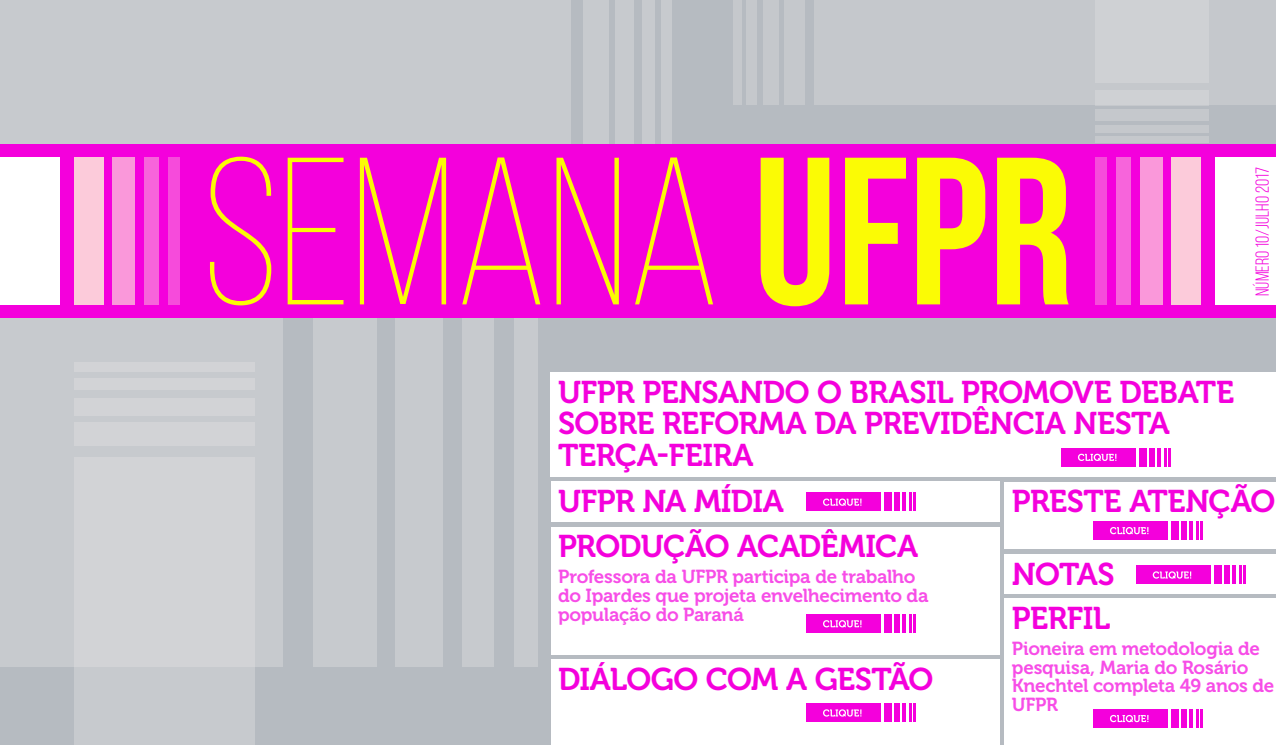
<style>
.page{position:relative;width:1276px;height:745px;background:#fff}
.page>*{position:absolute;margin:0;border:0;box-sizing:border-box;transform-origin:0 0}
.t1{font:300 209.38px "Bebas Neue";color:#fbfb05}
.t2{font:31.25px/31.2px "Museo 700";letter-spacing:-.02em;color:#f400dc}
.t3{font:18.75px/18.8px "Museo 700";letter-spacing:-.015em;color:#f74de7}
.t4{font:18.75px "Bebas Neue";color:#f400dc}
.s1{font-weight:700}
</style>
<div class="page">
<div style="left:0;top:0;width:1276px;height:744px;background:#b6bbc1"></div>
<div style="left:74px;top:457px;width:181px;height:287px;background:#c7cace"></div>
<div style="left:1095px;top:136px;width:114px;height:7px;background:#c5c8cc"></div>
<div style="left:1095px;top:125px;width:114px;height:8px;background:#c5c8cc"></div>
<div style="left:1095px;top:109px;width:114px;height:11px;background:#c5c8cc"></div>
<div style="left:514px;top:157px;width:24px;height:509px;background:#c7cace"></div>
<div style="left:462px;top:157px;width:31px;height:509px;background:#c7cace"></div>
<div style="left:396px;top:157px;width:47px;height:509px;background:#c7cace"></div>
<div style="left:314px;top:157px;width:63px;height:509px;background:#c7cace"></div>
<div style="left:0;top:157px;width:282px;height:509px;background:#c7cace"></div>
<div style="left:733px;top:0;width:8px;height:105px;background:#c5c8cc"></div>
<div style="left:746px;top:0;width:10px;height:105px;background:#c5c8cc"></div>
<div style="left:763px;top:0;width:16px;height:105px;background:#c5c8cc"></div>
<div style="left:784px;top:0;width:20px;height:105px;background:#c5c8cc"></div>
<div style="left:814px;top:0;width:462px;height:105px;background:#c5c8cc"></div>
<div style="left:661px;top:0;width:11px;height:180px;background:#c7cace"></div>
<div style="left:642px;top:0;width:13px;height:180px;background:#c7cace"></div>
<div style="left:615px;top:0;width:19px;height:180px;background:#c7cace"></div>
<div style="left:584px;top:0;width:25px;height:180px;background:#c7cace"></div>
<div style="left:0;top:0;width:571px;height:180px;background:#c7cace"></div>
<div style="left:0;top:144px;width:1276px;height:174px;background:#f400dc"></div>
<div style="left:551px;top:372px;width:725px;height:104px;background:#fff"></div>
<div style="left:1005px;top:598px;width:271px;height:146px;background:#fff"></div>
<div style="left:1005px;top:481px;width:271px;height:67px;background:#fff"></div>
<hr style="left:1195px;top:521px;width:3px;height:18px;background:#f400dc">
<hr style="left:1200px;top:521px;width:3px;height:18px;background:#f400dc">
<hr style="left:1189px;top:521px;width:4px;height:18px;background:#f400dc">
<div style="left:1181px;top:521px;width:6px;height:18px;background:#f400dc"></div>
<div style="left:1170px;top:521px;width:8px;height:18px;background:#f400dc"></div>
<div style="left:1093px;top:521px;width:74px;height:18px;background:#f400dc"></div>
<svg style="left:1110px;top:527px;width:38px;height:7px"></svg>
<div style="left:551px;top:526px;width:448px;height:128px;background:#fff"></div>
<hr style="left:909px;top:614px;width:3px;height:18px;background:#f400dc">
<hr style="left:913px;top:614px;width:3px;height:18px;background:#f400dc">
<hr style="left:902px;top:614px;width:4px;height:18px;background:#f400dc">
<div style="left:894px;top:614px;width:6px;height:18px;background:#f400dc"></div>
<div style="left:884px;top:614px;width:7px;height:18px;background:#f400dc"></div>
<div style="left:806px;top:614px;width:74px;height:18px;background:#f400dc"></div>
<svg style="left:823px;top:620px;width:38px;height:7px"></svg>
<hr style="left:1163px;top:447px;width:3px;height:19px;background:#f400dc">
<hr style="left:1168px;top:447px;width:3px;height:19px;background:#f400dc">
<hr style="left:1157px;top:447px;width:4px;height:19px;background:#f400dc">
<div style="left:1149px;top:447px;width:6px;height:19px;background:#f400dc"></div>
<div style="left:1138px;top:447px;width:8px;height:19px;background:#f400dc"></div>
<div style="left:1061px;top:447px;width:74px;height:19px;background:#f400dc"></div>
<svg style="left:1078px;top:453px;width:38px;height:8px"></svg>
<div style="left:551px;top:659px;width:448px;height:85px;background:#fff"></div>
<hr style="left:909px;top:703px;width:3px;height:18px;background:#f400dc">
<hr style="left:913px;top:703px;width:3px;height:18px;background:#f400dc">
<hr style="left:902px;top:703px;width:4px;height:18px;background:#f400dc">
<div style="left:894px;top:703px;width:6px;height:18px;background:#f400dc"></div>
<div style="left:884px;top:703px;width:7px;height:18px;background:#f400dc"></div>
<div style="left:806px;top:703px;width:74px;height:18px;background:#f400dc"></div>
<svg style="left:823px;top:709px;width:38px;height:7px"></svg>
<div style="left:551px;top:481px;width:448px;height:40px;background:#fff"></div>
<div style="left:1005px;top:553px;width:271px;height:40px;background:#fff"></div>
<hr style="left:909px;top:492px;width:3px;height:19px;background:#f400dc">
<hr style="left:913px;top:492px;width:3px;height:19px;background:#f400dc">
<hr style="left:902px;top:492px;width:4px;height:19px;background:#f400dc">
<div style="left:894px;top:492px;width:6px;height:19px;background:#f400dc"></div>
<div style="left:884px;top:492px;width:7px;height:19px;background:#f400dc"></div>
<div style="left:806px;top:492px;width:74px;height:19px;background:#f400dc"></div>
<svg style="left:823px;top:498px;width:38px;height:7px"></svg>
<hr style="left:1195px;top:708px;width:3px;height:19px;background:#f400dc">
<hr style="left:1200px;top:708px;width:3px;height:19px;background:#f400dc">
<hr style="left:1189px;top:708px;width:4px;height:19px;background:#f400dc">
<div style="left:1181px;top:708px;width:6px;height:19px;background:#f400dc"></div>
<div style="left:1170px;top:708px;width:8px;height:19px;background:#f400dc"></div>
<div style="left:1093px;top:708px;width:74px;height:19px;background:#f400dc"></div>
<svg style="left:1110px;top:714px;width:38px;height:7px"></svg>
<div style="left:168px;top:157px;width:11px;height:147px;background:#f64bdb"></div>
<div style="left:144px;top:157px;width:14px;height:147px;background:#f764db"></div>
<div style="left:112px;top:157px;width:23px;height:147px;background:#fa98da"></div>
<div style="left:74px;top:157px;width:30px;height:147px;background:#fccbda"></div>
<div style="left:0;top:157px;width:59px;height:147px;background:#fff"></div>
<div style="left:1095px;top:157px;width:11px;height:147px;background:#f64bdb"></div>
<div style="left:1116px;top:157px;width:15px;height:147px;background:#f764db"></div>
<div style="left:1140px;top:157px;width:22px;height:147px;background:#fa98da"></div>
<div style="left:1171px;top:157px;width:30px;height:147px;background:#fccbda"></div>
<div style="left:1215px;top:157px;width:61px;height:147px;background:#fff"></div>
<hr style="left:1238px;top:565px;width:3px;height:18px;background:#f400dc">
<hr style="left:1243px;top:565px;width:3px;height:18px;background:#f400dc">
<hr style="left:1232px;top:565px;width:4px;height:18px;background:#f400dc">
<div style="left:1223px;top:565px;width:6px;height:18px;background:#f400dc"></div>
<div style="left:1213px;top:565px;width:8px;height:18px;background:#f400dc"></div>
<div style="left:1136px;top:565px;width:74px;height:18px;background:#f400dc"></div>
<svg style="left:1152px;top:571px;width:39px;height:7px"></svg>
<h1 class="t1" style="left:202px;top:121px;width:872px">SEMANA <span class="s1">UFPR</span></h1>
<p class="t4" style="left:1252px;top:296px;width:131px;rotate:-90deg">Número 10/julho 2017</p>
<h2 class="t2" style="left:558px;top:377px;width:677px">UFPR PENSANDO O BRASIL PROMOVE DEBATE<br>SOBRE REFORMA DA PREVIDÊNCIA NESTA<br>TERÇA-FEIRA</h2>
<h2 class="t2" style="left:558px;top:486px;width:227px">UFPR NA MÍDIA</h2>
<h2 class="t2" style="left:558px;top:531px;width:362px">PRODUÇÃO ACADÊMICA</h2>
<p class="t3" style="left:558px;top:567px;width:372px">Professora da UFPR participa de trabalho do Ipardes que projeta envelhecimento da população do Paraná</p>
<h2 class="t2" style="left:558px;top:664px;width:377px">DIÁLOGO COM A GESTÃO</h2>
<h2 class="t2" style="left:1012px;top:486px;width:265px">PRESTE ATENÇÃO</h2>
<h2 class="t2" style="left:1012px;top:558px;width:104px">NOTAS</h2>
<h2 class="t2" style="left:1012px;top:602px;width:100px">PERFIL</h2>
<p class="t3" style="left:1012px;top:638px;width:264px">Pioneira em metodologia de pesquisa, Maria do Rosário<br>Knechtel completa 49 anos de<br>UFPR</p>
</div>
